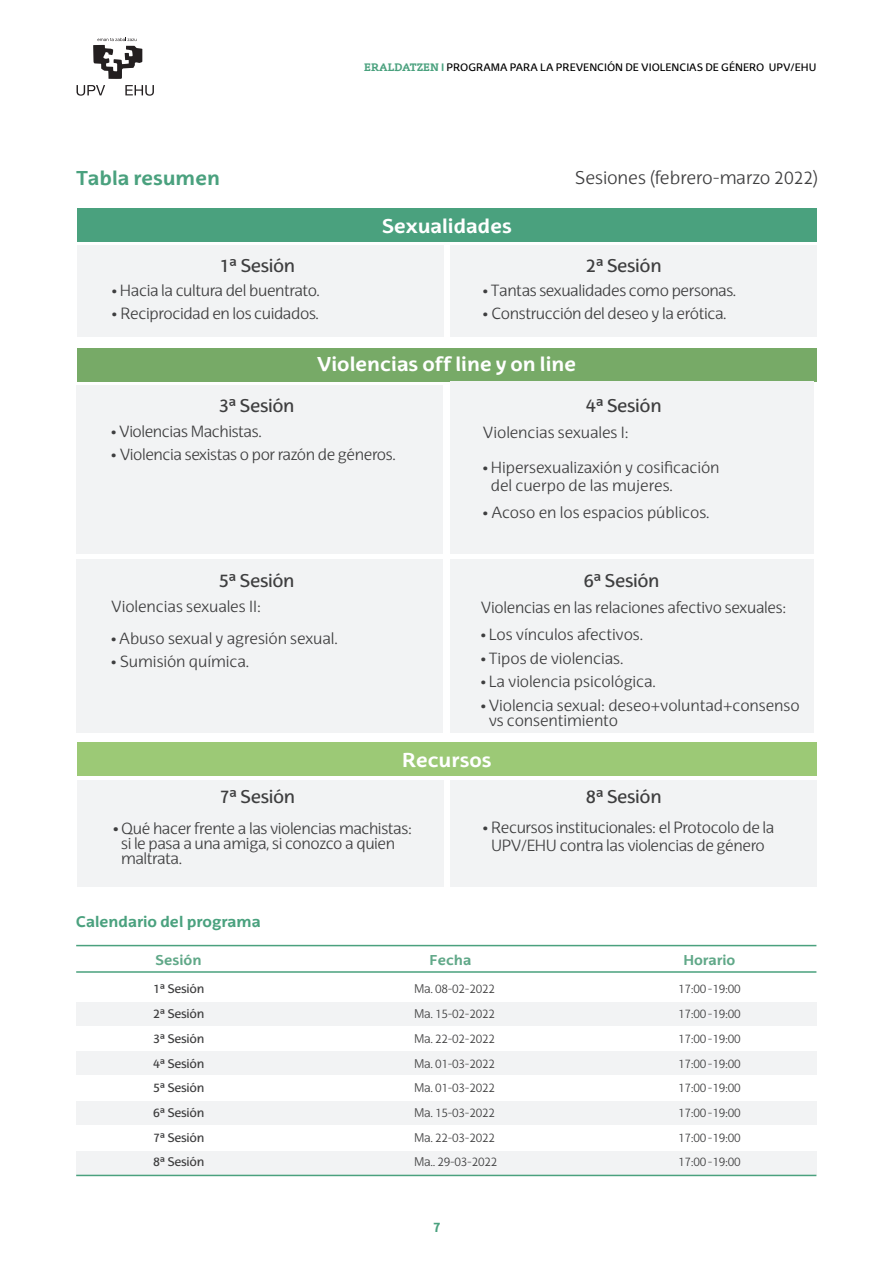
<style>
.page{position:relative;width:893px;height:1263px;background:#fff}
.page>*{position:absolute;margin:0;border:0;box-sizing:border-box;transform-origin:0 0}
.t1{font:700 19.5px "EHU Sans";color:#fff}
.t2{font:700 19.5px "EHU Sans";color:#4aa17e}
.t3{font:18px "EHU Sans";letter-spacing:-.02em;color:#3e3e3f}
.t4{font:300 18px "EHU Sans";color:#3e3e3f}
.t5{font:300 15.75px/15px "EHU Sans";letter-spacing:-.02em;color:#3e3e3f}
.t6{font:300 15.75px/18px "EHU Sans";color:#3e3e3f}
.t7{font:700 15px "EHU Sans";color:#4aa17e}
.t8{font:700 13.95px "EHU Sans";color:#60a888}
.t9{font:700 13.5px "EHU Sans";color:#4aa17e}
.t10{font:300 12.15px "EHU Sans";letter-spacing:-.02em;color:#3e3e3f}
.t11{font:12.15px "EHU Sans";letter-spacing:-.02em;color:#3e3e3f}
.t12{font:10.5px "EHU Sans";color:#000}
.s1{font-family:"EHU Serif";font-weight:700;color:#4aa17e}
.s2{font-weight:700;color:#4aa17e}
.s3{font-weight:400}
.s4{font-weight:400;font-size:16.5px}
</style>
<div class="page">
<svg style="left:77px;top:85px;width:28px;height:11px"></svg>
<svg style="left:125px;top:85px;width:29px;height:11px"></svg>
<svg style="left:93px;top:38px;width:49px;height:41px"></svg>
<div style="left:450px;top:245px;width:366px;height:92px;background:#f2f3f4"></div>
<div style="left:77px;top:245px;width:367px;height:92px;background:#f2f3f4"></div>
<div style="left:77px;top:208px;width:739px;height:34px;background:#4aa17e"></div>
<div style="left:77px;top:743px;width:739px;height:33px;background:#9cc976"></div>
<div style="left:450px;top:780px;width:366px;height:106px;background:#f2f3f4"></div>
<div style="left:77px;top:780px;width:367px;height:106px;background:#f2f3f4"></div>
<div style="left:77px;top:348px;width:739px;height:33px;background:#77aa67"></div>
<div style="left:76px;top:1002px;width:740px;height:24px;background:#f2f3f4"></div>
<div style="left:76px;top:1051px;width:740px;height:24px;background:#f2f3f4"></div>
<div style="left:76px;top:1101px;width:740px;height:24px;background:#f2f3f4"></div>
<div style="left:76px;top:1151px;width:740px;height:23px;background:#f2f3f4"></div>
<hr style="left:76px;top:945px;width:740px;height:1px;background:#4aa17e">
<hr style="left:76px;top:971px;width:740px;height:2px;background:#4aa17e">
<hr style="left:76px;top:1175px;width:740px;height:1px;background:#4aa17e">
<div style="left:450px;top:381px;width:363px;height:172px;background:#f2f3f4"></div>
<div style="left:450px;top:560px;width:364px;height:173px;background:#f2f3f4"></div>
<div style="left:77px;top:385px;width:366px;height:168px;background:#f2f3f4"></div>
<div style="left:77px;top:560px;width:366px;height:173px;background:#f2f3f4"></div>
<p class="t12" style="left:364px;top:61px;width:454px"><span class="s1">ERALDATZEN</span> <span class="s2">I</span> PROGRAMA PARA LA PREVENCIÓN DE VIOLENCIAS DE GÉNERO UPV/EHU</p>
<p class="t2" style="left:77px;top:166px;width:145px">Tabla resumen</p>
<p class="t4" style="left:575px;top:167px;width:245px">Sesiones (febrero-marzo 2022)</p>
<p class="t1" style="left:382px;top:213px;width:131px">Sexualidades</p>
<p class="t3" style="left:219px;top:254px;width:77px">1ª Sesión</p>
<p class="t3" style="left:586px;top:254px;width:77px">2ª Sesión</p>
<p class="t5" style="left:112px;top:283px;width:210px"><span class="s3">•</span> Hacia la cultura del buentrato.</p>
<p class="t5" style="left:112px;top:306px;width:209px"><span class="s3">•</span> Reciprocidad en los cuidados.</p>
<p class="t5" style="left:483px;top:283px;width:255px"><span class="s3">•</span> Tantas sexualidades como personas.</p>
<p class="t5" style="left:483px;top:306px;width:245px"><span class="s3">•</span> Construcción del deseo y la erótica.</p>
<p class="t3" style="left:219px;top:395px;width:77px">3ª Sesión</p>
<p class="t1" style="left:318px;top:352px;width:260px">Violencias off line y on line</p>
<p class="t3" style="left:586px;top:395px;width:77px">4ª Sesión</p>
<p class="t5" style="left:111px;top:424px;width:152px"><span class="s3">•</span> Violencias Machistas.</p>
<p class="t5" style="left:111px;top:447px;width:286px"><span class="s3">•</span> Violencia sexistas o por razón de géneros.</p>
<p class="t6" style="left:483px;top:423px;width:147px">Violencias sexuales I:</p>
<p class="t6" style="left:491px;top:458px;width:230px;text-indent:-8px"><span class="s3">•</span> Hipersexualizaxión y cosificación del cuerpo de las mujeres.</p>
<p class="t6" style="left:483px;top:503px;width:228px"><span class="s3">•</span> Acoso en los espacios públicos.</p>
<p class="t3" style="left:219px;top:569px;width:77px">5ª Sesión</p>
<p class="t6" style="left:111px;top:597px;width:151px">Violencias sexuales II:</p>
<p class="t6" style="left:111px;top:629px;width:228px"><span class="s3">•</span> Abuso sexual y agresión sexual.</p>
<p class="t6" style="left:111px;top:652px;width:140px"><span class="s3">•</span> Sumisión química.</p>
<p class="t3" style="left:584px;top:569px;width:77px">6ª Sesión</p>
<p class="t5" style="left:481px;top:599px;width:307px">Violencias en las relaciones afectivo sexuales:</p>
<p class="t6" style="left:481px;top:625px;width:164px"><span class="s3">•</span> Los vínculos afectivos.</p>
<p class="t6" style="left:481px;top:649px;width:144px"><span class="s3">•</span> Tipos de violencias.</p>
<p class="t6" style="left:481px;top:672px;width:177px"><span class="s3">•</span> La violencia psicológica.</p>
<p class="t6" style="left:489px;top:697px;width:312px;line-height:15px;text-indent:-8px"><span class="s3">•</span> Violencia sexual: deseo+voluntad+consenso vs consentimiento</p>
<p class="t1" style="left:402px;top:748px;width:91px">Recursos</p>
<p class="t3" style="left:219px;top:786px;width:77px">7ª Sesión</p>
<p class="t3" style="left:586px;top:786px;width:77px">8ª Sesión</p>
<p class="t5" style="left:121px;top:821px;width:292px;text-indent:-8px"><span class="s4">•</span> Qué hacer frente a las violencias machistas: si le pasa a una amiga, si conozco a quien maltrata.</p>
<p class="t5" style="left:483px;top:819px;width:293px;line-height:18px;text-align:center"><span class="s3">•</span> Recursos institucionales: el Protocolo de la<br>UPV/EHU contra las violencias de género</p>
<p class="t7" style="left:76px;top:912px;width:186px">Calendario del programa</p>
<p class="t8" style="left:156px;top:951px;width:47px">Sesión</p>
<p class="t11" style="left:153px;top:982px;width:53px">1ª Sesión</p>
<p class="t11" style="left:153px;top:1006px;width:53px">2ª Sesión</p>
<p class="t11" style="left:153px;top:1031px;width:53px">3ª Sesión</p>
<p class="t11" style="left:153px;top:1056px;width:53px">4ª Sesión</p>
<p class="t11" style="left:153px;top:1080px;width:53px">5ª Sesión</p>
<p class="t11" style="left:153px;top:1105px;width:53px">6ª Sesión</p>
<p class="t11" style="left:153px;top:1130px;width:53px">7ª Sesión</p>
<p class="t11" style="left:153px;top:1155px;width:53px">8ª Sesión</p>
<p class="t8" style="left:430px;top:951px;width:43px">Fecha</p>
<p class="t8" style="left:683px;top:951px;width:54px">Horario</p>
<p class="t10" style="left:414px;top:982px;width:82px">Ma. 08-02-2022</p>
<p class="t10" style="left:414px;top:1006px;width:82px">Ma. 15-02-2022</p>
<p class="t10" style="left:414px;top:1031px;width:82px">Ma. 22-02-2022</p>
<p class="t10" style="left:414px;top:1056px;width:82px">Ma. 01-03-2022</p>
<p class="t10" style="left:414px;top:1080px;width:82px">Ma. 01-03-2022</p>
<p class="t10" style="left:414px;top:1105px;width:82px">Ma. 15-03-2022</p>
<p class="t10" style="left:414px;top:1130px;width:82px">Ma. 22-03-2022</p>
<p class="t10" style="left:414px;top:1155px;width:85px">Ma.. 29-03-2022</p>
<p class="t9" style="left:433px;top:1219px;width:10px">7</p>
<p class="t10" style="left:678px;top:982px;width:64px">17:00-19:00</p>
<p class="t10" style="left:678px;top:1006px;width:64px">17:00-19:00</p>
<p class="t10" style="left:678px;top:1031px;width:64px">17:00-19:00</p>
<p class="t10" style="left:678px;top:1056px;width:64px">17:00-19:00</p>
<p class="t10" style="left:678px;top:1080px;width:64px">17:00-19:00</p>
<p class="t10" style="left:678px;top:1105px;width:64px">17:00-19:00</p>
<p class="t10" style="left:678px;top:1130px;width:64px">17:00-19:00</p>
<p class="t10" style="left:678px;top:1155px;width:64px">17:00-19:00</p>
</div>
